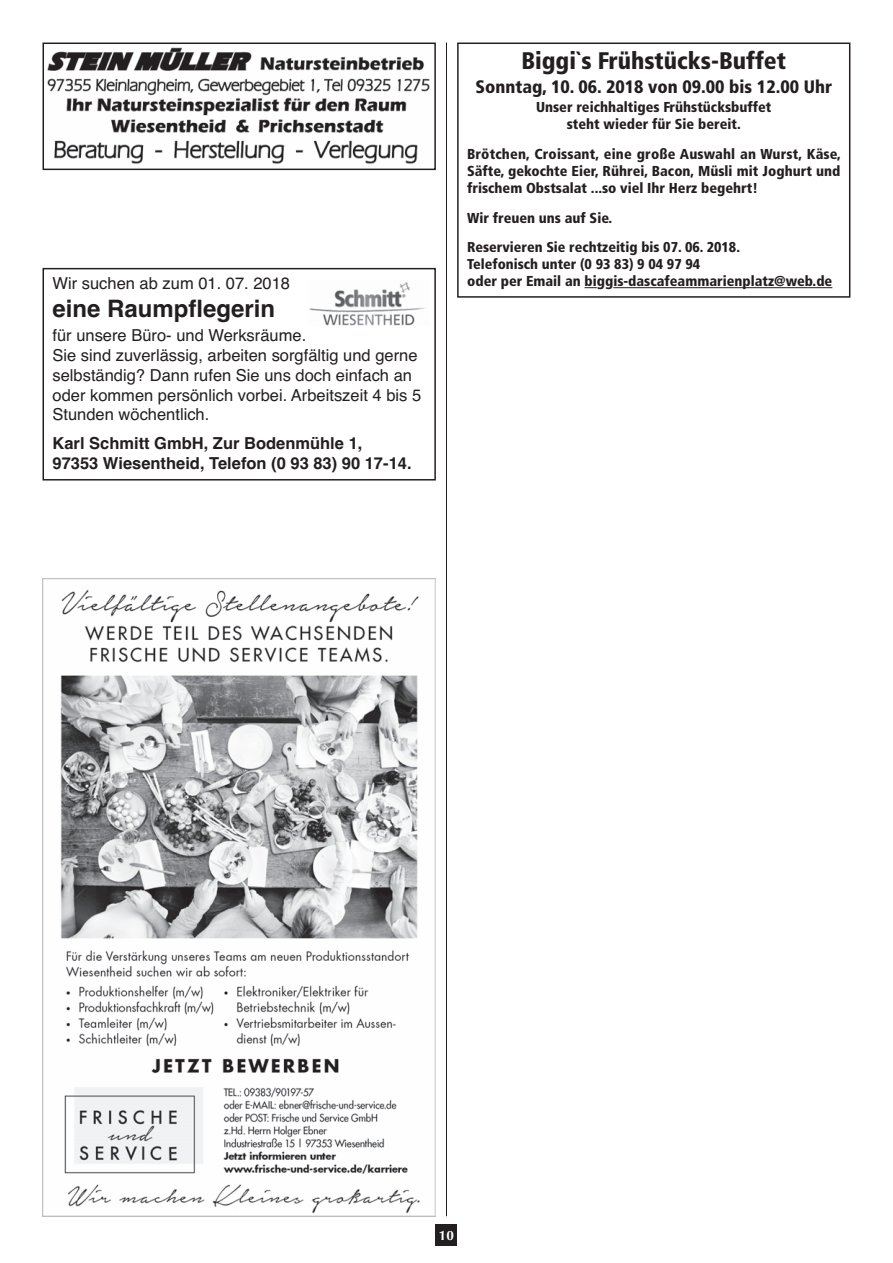
<style>
.page{position:relative;width:893px;height:1263px;background:#fff}
.page>*{position:absolute;margin:0;border:0;box-sizing:border-box;transform-origin:0 0}
.t1{font:900 condensed 24px "Frutiger";color:#231f20}
.t2{font:700 24px "Helvetica";color:#231f20}
.t3{font:900 condensed 18px "Frutiger";color:#231f20}
.t4{font:16.5px/19.8px "Helvetica";color:#231f20}
.t5{font:700 16.5px/19.8px "Helvetica";color:#231f20}
.t6{font:900 condensed 14.4px/17.2px "Frutiger";color:#231f20;text-align:center}
.t7{font:900 condensed 14.25px/17.1px "Frutiger";color:#231f20}
.t8{font:700 13.5px "Optima";color:#fff}
</style>
<div class="page">
<div style="left:436px;top:1225px;width:21px;height:21px;background:#231f20"></div>
<hr style="left:446px;top:43px;width:1px;height:1173px;background:#231f20">
<img style="left:43px;top:578px;width:393px;height:638px">
<img style="left:47px;top:47px;width:383px;height:117px">
<div style="left:43px;top:43px;width:393px;height:127px;border:2px solid #231f20"></div>
<div style="left:457px;top:43px;width:393px;height:255px;border:2px solid #231f20"></div>
<svg style="left:584px;top:287px;width:13px;height:1px"></svg>
<hr style="left:613px;top:287px;width:219px;height:1px;background:#231f20">
<div style="left:43px;top:268px;width:393px;height:212px;border:2px solid #231f20"></div>
<img style="left:309px;top:282px;width:117px;height:44px">
<h1 class="t1" style="left:521px;top:51px;width:266px">Biggi`s Frühstücks-Buffet</h1>
<p class="t3" style="left:475px;top:80px;width:358px">Sonntag, 10. 06. 2018 von 09.00 bis 12.00 Uhr</p>
<p class="t6" style="left:536px;top:100px;width:237px">Unser reichhaltiges Frühstücksbuffet steht wieder für Sie bereit.</p>
<p class="t6" style="left:467px;top:146px;width:375px;text-align:justify">Brötchen, Croissant, eine große Auswahl an Wurst, Käse, Säfte, gekochte Eier, Rührei, Bacon, Müsli mit Joghurt und frischem Obstsalat ...so viel Ihr Herz begehrt!</p>
<p class="t6" style="left:467px;top:210px;width:147px">Wir freuen uns auf Sie.</p>
<p class="t7" style="left:467px;top:239px;width:274px">Reservieren Sie rechtzeitig bis 07. 06. 2018.<br>Telefonisch unter (0 93 83) 9 04 97 94</p>
<p class="t4" style="left:53px;top:273px;width:239px">Wir suchen ab zum 01. 07. 2018</p>
<p class="t6" style="left:467px;top:274px;width:367px">oder per Email an biggis-dascafeammarienplatz@web.de</p>
<h1 class="t2" style="left:53px;top:294px;width:224px">eine Raumpflegerin</h1>
<p class="t4" style="left:53px;top:326px;width:370px">für unsere Büro- und Werksräume.<br>Sie sind zuverlässig, arbeiten sorgfältig und gerne selbständig? Dann rufen Sie uns doch einfach an oder kommen persönlich vorbei. Arbeitszeit 4 bis 5<br>Stunden wöchentlich.</p>
<p class="t5" style="left:53px;top:434px;width:361px">Karl Schmitt GmbH, Zur Bodenmühle 1,<br>97353 Wiesentheid, Telefon (0 93 83) 90 17-14.</p>
<p class="t8" style="left:439px;top:1227px;width:17px">10</p>
</div>
